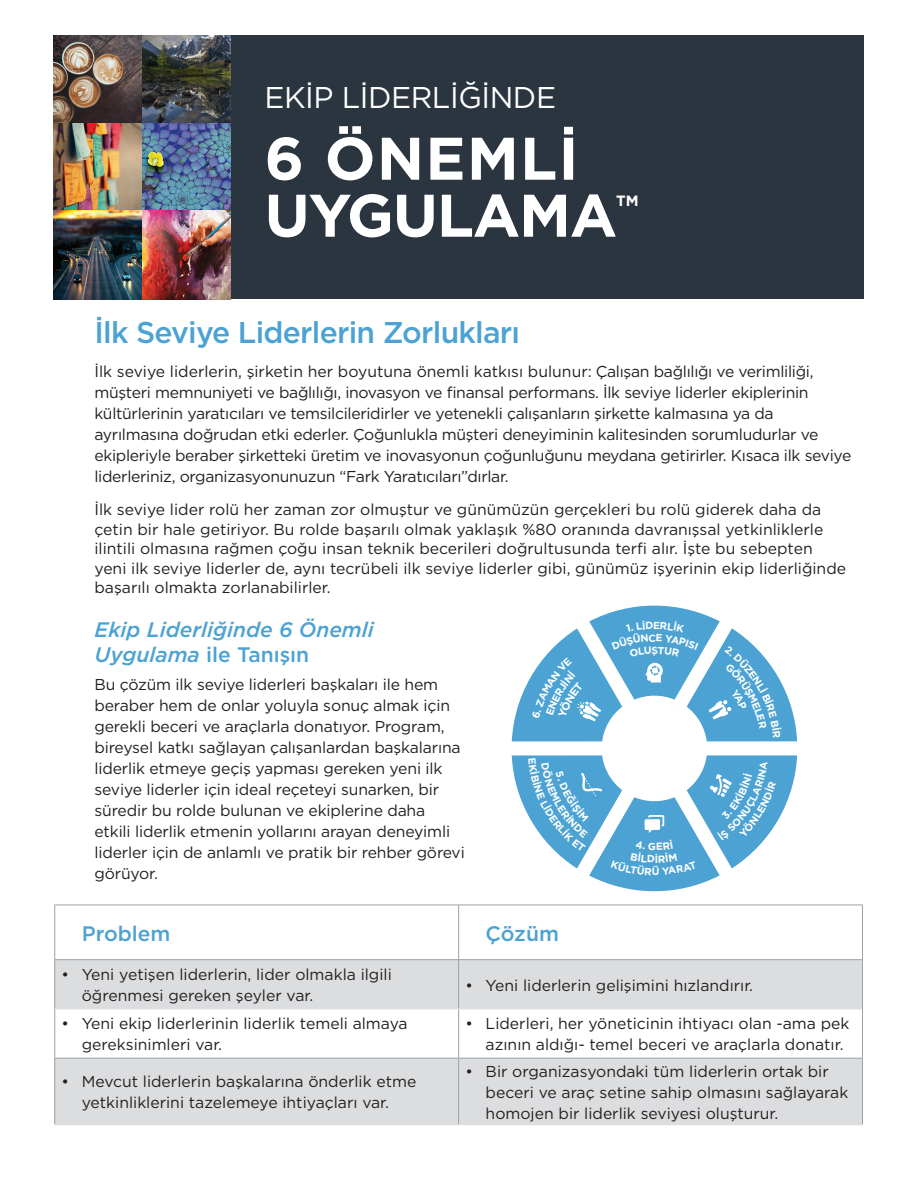
<style>
.page{position:relative;width:918px;height:1188px;background:#fff}
.page>*{position:absolute;margin:0;border:0;box-sizing:border-box;transform-origin:0 0}
.t1{font:700 60px/57px "Gotham";letter-spacing:-.02em;color:#fff}
.t2{font:500 30px "Gotham";letter-spacing:-.025em;color:#4ba2d3}
.t3{font:30px "Gotham";letter-spacing:-.015em;color:#fff}
.t4{font:italic 500 21px/25.2px "Gotham";color:#4ba2d3}
.t5{font:500 21px "Gotham";color:#4ba2d3}
.t6{font:15.75px/21px "Gotham";letter-spacing:-.01em;color:#231f20}
.t7{font:700 14.85px "Gotham";color:#fff}
.t8{font:700 10.35px "Gotham";color:#fff}
.s1{font-style:normal}
</style>
<div class="page">
<div style="left:54px;top:36px;width:810px;height:263px;background:#2b353f"></div>
<img style="left:53px;top:36px;width:177px;height:263px">
<svg style="left:55px;top:960px;width:807px;height:164px;fill:#dcdddf"></svg>
<hr style="left:54px;top:905px;width:405px;height:1px;background:#9da0a3">
<hr style="left:54px;top:905px;width:1px;height:54px;background:#9da0a3">
<hr style="left:459px;top:905px;width:404px;height:1px;background:#9da0a3">
<hr style="left:458px;top:905px;width:1px;height:54px;background:#9da0a3">
<hr style="left:862px;top:905px;width:1px;height:54px;background:#9da0a3">
<hr style="left:458px;top:960px;width:1px;height:49px;background:#9da0a3">
<hr style="left:54px;top:1009px;width:1px;height:49px;background:#9da0a3">
<hr style="left:458px;top:1009px;width:1px;height:49px;background:#9da0a3">
<hr style="left:862px;top:1009px;width:1px;height:49px;background:#9da0a3">
<hr style="left:458px;top:1059px;width:1px;height:65px;background:#9da0a3">
<hr style="left:54px;top:960px;width:1px;height:49px;background:#9da0a3">
<hr style="left:54px;top:959px;width:405px;height:1px;background:#9da0a3">
<hr style="left:55px;top:1009px;width:404px;height:1px;background:#dcdddf">
<hr style="left:54px;top:1059px;width:1px;height:65px;background:#9da0a3">
<hr style="left:54px;top:1058px;width:405px;height:1px;background:#9da0a3">
<hr style="left:54px;top:1124px;width:405px;height:1px;background:#dcdddf">
<hr style="left:459px;top:1058px;width:404px;height:1px;background:#9da0a3">
<hr style="left:862px;top:1059px;width:1px;height:65px;background:#9da0a3">
<hr style="left:459px;top:1124px;width:404px;height:1px;background:#dcdddf">
<hr style="left:459px;top:959px;width:404px;height:1px;background:#9da0a3">
<hr style="left:862px;top:960px;width:1px;height:49px;background:#9da0a3">
<hr style="left:459px;top:1009px;width:403px;height:1px;background:#dcdddf">
<svg style="left:512px;top:755px;width:285px;height:137px"></svg>
<svg style="left:512px;top:606px;width:285px;height:135px"></svg>
<h2 class="t3" style="left:265px;top:78px;width:293px">EKİP LİDERLİĞİNDE</h2>
<h1 class="t1" style="left:265px;top:130px;width:354px">6 ÖNEMLİ<br>UYGULAMA</h1>
<p class="t7" style="left:616px;top:191px;width:24px">TM</p>
<h2 class="t2" style="left:94px;top:312px;width:427px">İlk Seviye Liderlerin Zorlukları</h2>
<p class="t6" style="left:94px;top:361px;width:758px">İlk seviye liderlerin, şirketin her boyutuna önemli katkısı bulunur: Çalışan bağlılığı ve verimliliği, müşteri memnuniyeti ve bağlılığı, inovasyon ve finansal performans. İlk seviye liderler ekiplerinin kültürlerinin yaratıcıları ve temsilcileridirler ve yetenekli çalışanların şirkette kalmasına ya da ayrılmasına doğrudan etki ederler. Çoğunlukla müşteri deneyiminin kalitesinden sorumludurlar ve ekipleriyle beraber şirketteki üretim ve inovasyonun çoğunluğunu meydana getirirler. Kısaca ilk seviye liderleriniz, organizasyonunuzun “Fark Yaratıcıları”dırlar.</p>
<p class="t6" style="left:94px;top:499px;width:753px;line-height:19.5px">İlk seviye lider rolü her zaman zor olmuştur ve günümüzün gerçekleri bu rolü giderek daha da çetin bir hale getiriyor. Bu rolde başarılı olmak yaklaşık %80 oranında davranışsal yetkinliklerle ilintili olmasına rağmen çoğu insan teknik becerileri doğrultusunda terfi alır. İşte bu sebepten yeni ilk seviye liderler de, aynı tecrübeli ilk seviye liderler gibi, günümüz işyerinin ekip liderliğinde başarılı olmakta zorlanabilirler.</p>
<h3 class="t4" style="left:94px;top:617px;width:281px">Ekip Liderliğinde 6 Önemli<br>Uygulama <span class="s1">ile Tanışın</span></h3>
<p class="t6" style="left:94px;top:674px;width:372px">Bu çözüm ilk seviye liderleri başkaları ile hem beraber hem de onlar yoluyla sonuç almak için gerekli beceri ve araçlarla donatıyor. Program, bireysel katkı sağlayan çalışanlardan başkalarına liderlik etmeye geçiş yapması gereken yeni ilk seviye liderler için ideal reçeteyi sunarken, bir süredir bu rolde bulunan ve ekiplerine daha etkili liderlik etmenin yollarını arayan deneyimli liderler için de anlamlı ve pratik bir rehber görevi görüyor.</p>
<p class="t8" style="left:652px;top:643px;width:8px">Ş</p>
<h3 class="t5" style="left:82px;top:920px;width:90px">Problem</h3>
<h3 class="t5" style="left:486px;top:920px;width:75px">Çözüm</h3>
<p class="t6" style="left:82px;top:964px;width:312px;text-indent:-20px">• Yeni yetişen liderlerin, lider olmakla ilgili öğrenmesi gereken şeyler var.</p>
<p class="t6" style="left:465px;top:974px;width:289px">• Yeni liderlerin gelişimini hızlandırır.</p>
<p class="t6" style="left:82px;top:1013px;width:328px;text-indent:-20px">• Yeni ekip liderlerinin liderlik temeli almaya gereksinimleri var.</p>
<p class="t6" style="left:486px;top:1013px;width:365px;text-indent:-20px">• Liderleri, her yöneticinin ihtiyacı olan ‑ama pek azının aldığı‑ temel beceri ve araçlarla donatır.</p>
<p class="t6" style="left:61px;top:1071px;width:356px;text-align:center">• Mevcut liderlerin başkalarına önderlik etme yetkinliklerini tazelemeye ihtiyaçları var.</p>
<p class="t6" style="left:486px;top:1060px;width:364px;text-indent:-20px">• Bir organizasyondaki tüm liderlerin ortak bir beceri ve araç setine sahip olmasını sağlayarak homojen bir liderlik seviyesi oluşturur.</p>
</div>
